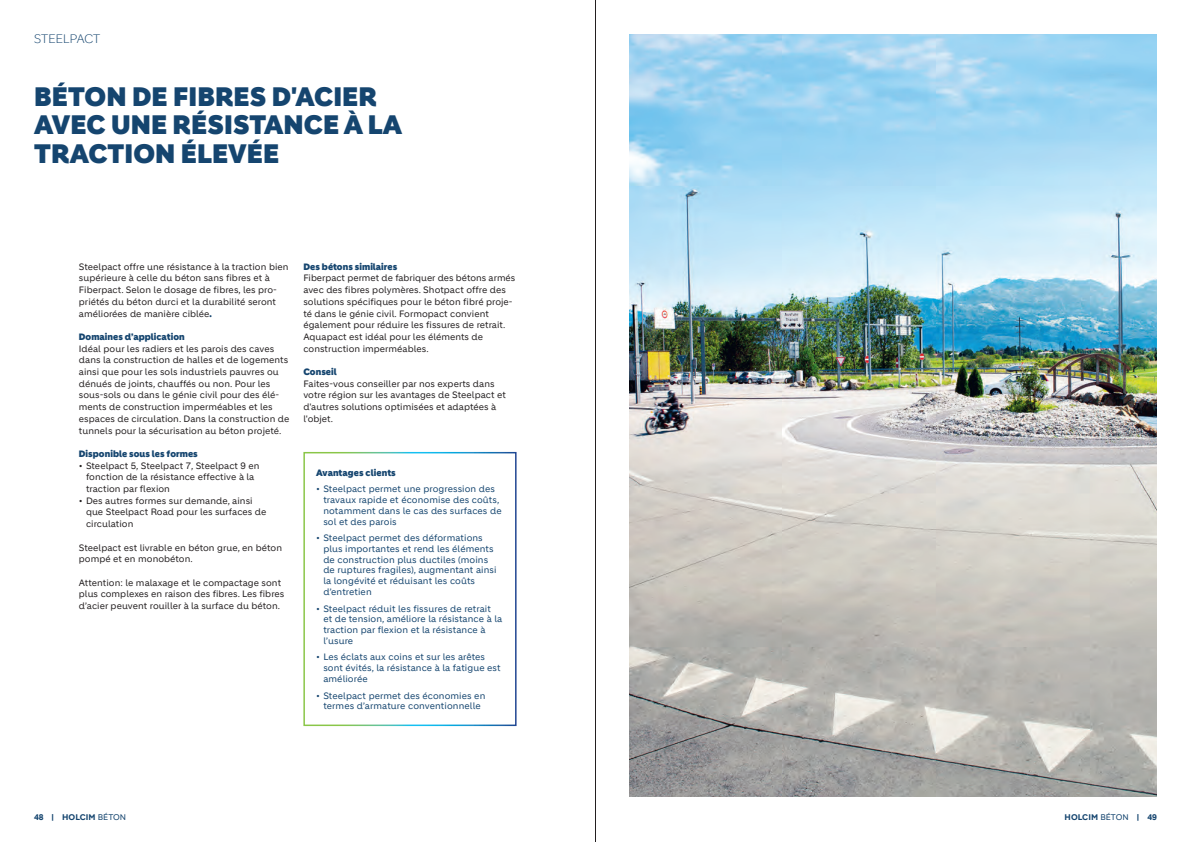
<style>
.page{position:relative;width:1191px;height:842px;background:#fff}
.page>*{position:absolute;margin:0;border:0;box-sizing:border-box;transform-origin:0 0}
.t1{font:900 26px/28.6px "Holcim Headline";letter-spacing:.005em;color:#15456f}
.t2{font:300 12px "Holcim Headline";letter-spacing:.01em;color:#15456f}
.t3{font:9px/11.7px "Holcim";letter-spacing:.005em;color:#231f20}
.t4{font:9px/10.8px "Holcim";letter-spacing:.01em;color:#15456f}
.t5{font:900 9px "Holcim Headline";letter-spacing:.005em;color:#15456f}
.t6{font:700 8px "Holcim";letter-spacing:.01em;color:#15456f}
.s1{font-family:"Holcim Headline";font-weight:900;color:#15456f}
.s2{font-weight:400}
</style>
<div class="page">
<img style="left:629px;top:34px;width:528px;height:762px">
<div style="left:303px;top:452px;width:213px;height:274px;border:2px solid #fff"></div>
<hr style="left:595px;top:0;width:1px;height:842px;background:#231f20">
<h2 class="t2" style="left:34px;top:32px;width:68px">STEELPACT</h2>
<h1 class="t1" style="left:34px;top:83px;width:369px">BÉTON DE FIBRES D'ACIER<br>AVEC UNE RÉSISTANCE À LA<br>TRACTION ÉLEVÉE</h1>
<p class="t3" style="left:79px;top:261px;width:211px">Steelpact offre une résistance à la traction bien supérieure à celle du béton sans fibres et à Fiberpact. Selon le dosage de fibres, les pro&shy;priétés du béton durci et la durabilité seront améliorées de manière ciblée<span class="s1">.</span></p>
<p class="t5" style="left:79px;top:331px;width:107px">Domaines d’application</p>
<p class="t3" style="left:79px;top:343px;width:212px">Idéal pour les radiers et les parois des caves dans la construction de halles et de logements ainsi que pour les sols industriels pauvres ou dénués de joints, chauffés ou non. Pour les sous-sols ou dans le génie civil pour des élé&shy;ments de construction imperméables et les espaces de circulation. Dans la construction de tunnels pour la sécurisation au béton projeté.</p>
<p class="t5" style="left:79px;top:448px;width:120px">Disponible sous les formes</p>
<p class="t3" style="left:86px;top:460px;width:175px;text-indent:-7px">• Steelpact 5, Steelpact 7, Steelpact 9 en fonction de la résistance effective à la traction par flexion</p>
<p class="t3" style="left:86px;top:495px;width:182px;text-indent:-7px">• Des autres formes sur demande, ainsi que Steelpact Road pour les surfaces de circulation</p>
<p class="t3" style="left:79px;top:541px;width:205px">Steelpact est livrable en béton grue, en béton pompé et en monobéton.</p>
<p class="t3" style="left:79px;top:577px;width:207px">Attention: le malaxage et le compactage sont plus complexes en raison des fibres. Les fibres d’acier peuvent rouiller à la surface du béton.</p>
<p class="t5" style="left:303px;top:261px;width:95px">Des bétons similaires</p>
<p class="t3" style="left:303px;top:272px;width:213px">Fiberpact permet de fabriquer des bétons armés avec des fibres polymères. Shotpact offre des solutions spécifiques pour le béton fibré proje&shy;té dans le génie civil. Formopact convient également pour réduire les fissures de retrait.<br>Aquapact est idéal pour les éléments de construction imperméables.</p>
<p class="t5" style="left:303px;top:366px;width:35px">Conseil</p>
<p class="t3" style="left:303px;top:378px;width:204px">Faites-vous conseiller par nos experts dans votre région sur les avantages de Steelpact et d'autres solutions optimisées et adaptées à l'objet.</p>
<p class="t5" style="left:316px;top:467px;width:81px">Avantages clients</p>
<p class="t4" style="left:323px;top:484px;width:180px;text-indent:-7px">• Steelpact permet une progression des travaux rapide et économise des coûts, notamment dans le cas des surfaces de sol et des parois</p>
<p class="t4" style="left:323px;top:532px;width:175px;text-indent:-7px">• Steelpact permet des déformations plus importantes et rend les éléments de construction plus ductiles (moins de ruptures fragiles), augmentant ainsi la longévité et réduisant les coûts d’entretien</p>
<p class="t4" style="left:323px;top:603px;width:180px;text-indent:-7px">• Steelpact réduit les fissures de retrait<br>et de tension, améliore la résistance à la traction par flexion et la résistance à l’usure</p>
<p class="t4" style="left:323px;top:652px;width:179px;text-indent:-7px">• Les éclats aux coins et sur les arêtes sont évités, la résistance à la fatigue est améliorée</p>
<p class="t4" style="left:316px;top:690px;width:171px;text-align:center">• Steelpact permet des économies en termes d’armature conventionnelle</p>
<p class="t6" style="left:34px;top:812px;width:94px">48 | HOLCIM <span class="s2">BÉTON</span></p>
<p class="t6" style="left:1064px;top:812px;width:94px">HOLCIM <span class="s2">BÉTON</span> | 49</p>
</div>
